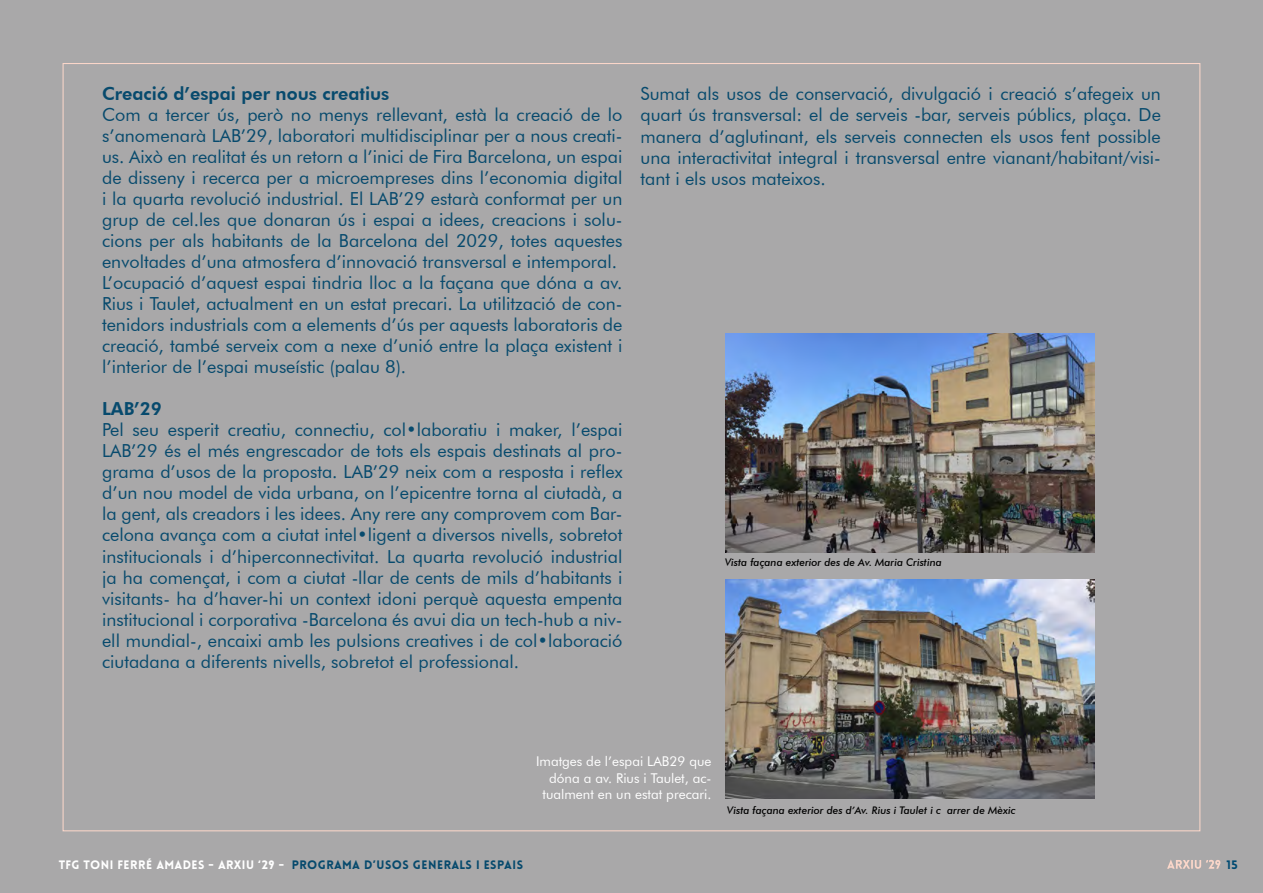
<style>
.page{position:relative;width:1263px;height:893px;background:#fff}
.page>*{position:absolute;margin:0;border:0;box-sizing:border-box;transform-origin:0 0}
.t1{font:18px/21px "Futura BT";color:#074a6d;text-align:justify}
.t2{font:800 18px "Futura BT";color:#074a6d}
.t3{font:13.5px/16.5px "Futura BT";color:#fff;text-align:right}
.t4{font:900 12px "Lovelo";letter-spacing:.035em;color:#074a6d}
.t5{font:900 12px "Lovelo";color:#004a72}
.t6{font:italic 500 10.5px "Futura BT";color:#000}
.s1{color:#fff}
</style>
<div class="page">
<div style="left:0;top:0;width:1263px;height:893px;background:linear-gradient(to right,#a9a8a9,#a9a8a9)"></div>
<div style="left:63px;top:63px;width:1137px;height:768px;background:#a9a8a9;border:1px solid #fad6c9"></div>
<svg style="left:1167px;top:860px;width:54px;height:10px"></svg>
<img style="left:725px;top:333px;width:369px;height:219px">
<img style="left:725px;top:580px;width:369px;height:219px">
<p class="t2" style="left:102px;top:83px;width:289px">Creació d’espai per nous creatius</p>
<p class="t1" style="left:102px;top:104px;width:522px;text-align:left">Com a tercer ús, però no menys rellevant, està la creació de lo s’anomenarà LAB’29, laboratori multidisciplinar per a nous creati&shy;us. Això en realitat és un retorn a l’inici de Fira Barcelona, un espai de disseny i recerca per a microempreses dins l’economia digital i la quarta revolució industrial. El LAB’29 estarà conformat per un grup de cel.les que donaran ús i espai a idees, creacions i solu&shy;cions per als habitants de la Barcelona del 2029, totes aquestes envoltades d’una atmosfera d’innovació transversal e intemporal.<br>L’ocupació d’aquest espai tindria lloc a la façana que dóna a av.<br>Rius i Taulet, actualment en un estat precari. La utilització de con&shy;tenidors industrials com a elements d’ús per aquests laboratoris de creació, també serveix com a nexe d’unió entre la plaça existent i l’interior de l’espai museístic (palau 8).</p>
<p class="t2" style="left:102px;top:398px;width:61px">LAB’29</p>
<p class="t1" style="left:102px;top:419px;width:522px">Pel seu esperit creatiu, connectiu, col•laboratiu i maker, l’espai LAB’29 és el més engrescador de tots els espais destinats al pro&shy;grama d’usos de la proposta. LAB’29 neix com a resposta i reflex d’un nou model de vida urbana, on l’epicentre torna al ciutadà, a la gent, als creadors i les idees. Any rere any comprovem com Bar&shy;celona avança com a ciutat intel•ligent a diversos nivells, sobretot institucionals i d’hiperconnectivitat. La quarta revolució industrial ja ha començat, i com a ciutat -llar de cents de mils d’habitants i visitants- ha d’haver-hi un context idoni perquè aquesta empenta institucional i corporativa -Barcelona és avui dia un tech-hub a niv&shy;ell mundial-, encaixi amb les pulsions creatives i de col•laboració ciutadana a diferents nivells, sobretot el professional.</p>
<p class="t1" style="left:640px;top:83px;width:522px">Sumat als usos de conservació, divulgació i creació s’afegeix un quart ús transversal: el de serveis -bar, serveis públics, plaça. De manera d’aglutinant, els serveis connecten els usos fent possible una interactivitat integral i transversal entre vianant/habitant/visi&shy;tant i els usos mateixos.</p>
<p class="t6" style="left:725px;top:556px;width:218px">Vista façana exterior des de Av. Maria Cristina</p>
<p class="t3" style="left:536px;top:753px;width:177px">Imatges de l’espai LAB29 que dóna a av. Rius i Taulet, ac&shy;tualment en un estat precari.</p>
<p class="t6" style="left:727px;top:803px;width:290px">Vista façana exterior des d’Av. Rius i Taulet i c arrer de Mèxic</p>
<p class="t4" style="left:59px;top:857px;width:466px"><span class="s1">TFG TONI FERRÉ AMADES - ARXIU ‘29 -</span> PROGRAMA D’USOS GENERALS I ESPAIS</p>
<p class="t5" style="left:1226px;top:857px;width:13px">15</p>
</div>
